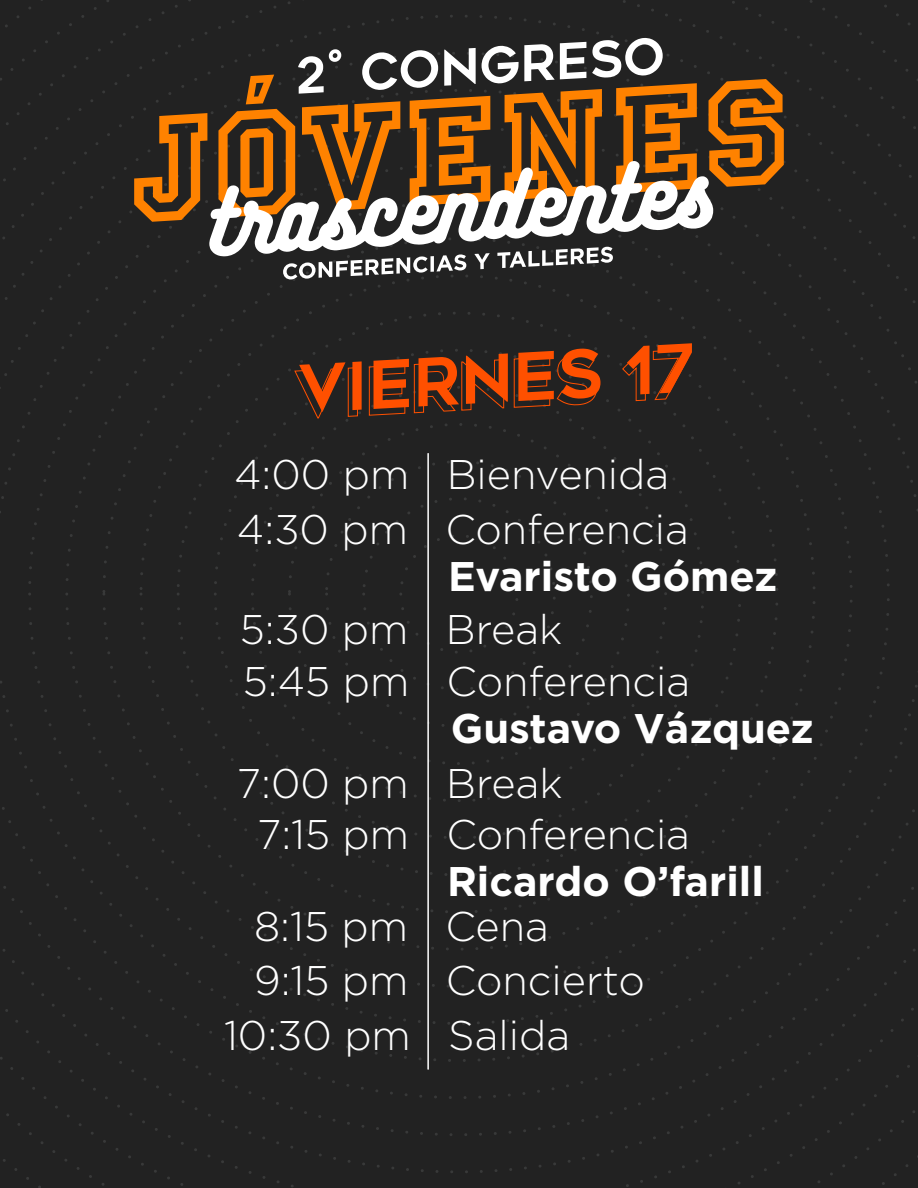
<style>
.page{position:relative;width:918px;height:1188px;background:#222}
.page>*{position:absolute;margin:0;border:0;box-sizing:border-box;transform-origin:0 0}
.t1{font:65.85px "Geometos";color:#ff5000}
.t2{font:300 41.4px/54.6px "Gotham";color:#fff}
.t3{font:700 41.4px "Gotham";color:#fff}
</style>
<div class="page">
<svg style="left:134px;top:38px;width:650px;height:242px;background:#705941"></svg>
<svg style="left:294px;top:367px;width:64px;height:53px;background:#36261f"></svg>
<svg style="left:369px;top:364px;width:37px;height:52px;background:#40281d"></svg>
<svg style="left:414px;top:359px;width:90px;height:55px;background:#39261e"></svg>
<svg style="left:513px;top:353px;width:84px;height:55px;background:#3a271e"></svg>
<svg style="left:622px;top:351px;width:24px;height:51px"></svg>
<svg style="left:653px;top:349px;width:36px;height:51px;background:#37261e"></svg>
<hr style="left:427px;top:454px;width:2px;height:615px;background:#fff">
<h1 class="t1" style="left:295px;top:352px;width:398px;rotate:-3deg">viernes 17</h1>
<p class="t2" style="left:234px;top:446px;width:456px">4:00 pm Bienvenida<br>4:30 pm Conferencia</p>
<p class="t3" style="left:448px;top:552px;width:331px">Evaristo Gómez</p>
<p class="t2" style="left:240px;top:603px;width:452px;line-height:51.6px">5:30 pm Break<br>5:45 pm Conferencia</p>
<p class="t3" style="left:451px;top:704px;width:364px">Gustavo Vázquez</p>
<p class="t2" style="left:257px;top:757px;width:434px;line-height:50.8px;text-indent:-20px">7:00 pm Break<br>7:15 pm Conferencia</p>
<p class="t3" style="left:447px;top:858px;width:318px">Ricardo O’farill</p>
<p class="t2" style="left:254px;top:899px;width:296px">8:15 pm Cena</p>
<p class="t2" style="left:254px;top:953px;width:392px">9:15 pm Concierto</p>
<p class="t2" style="left:224px;top:1008px;width:348px">10:30 pm Salida</p>
</div>
